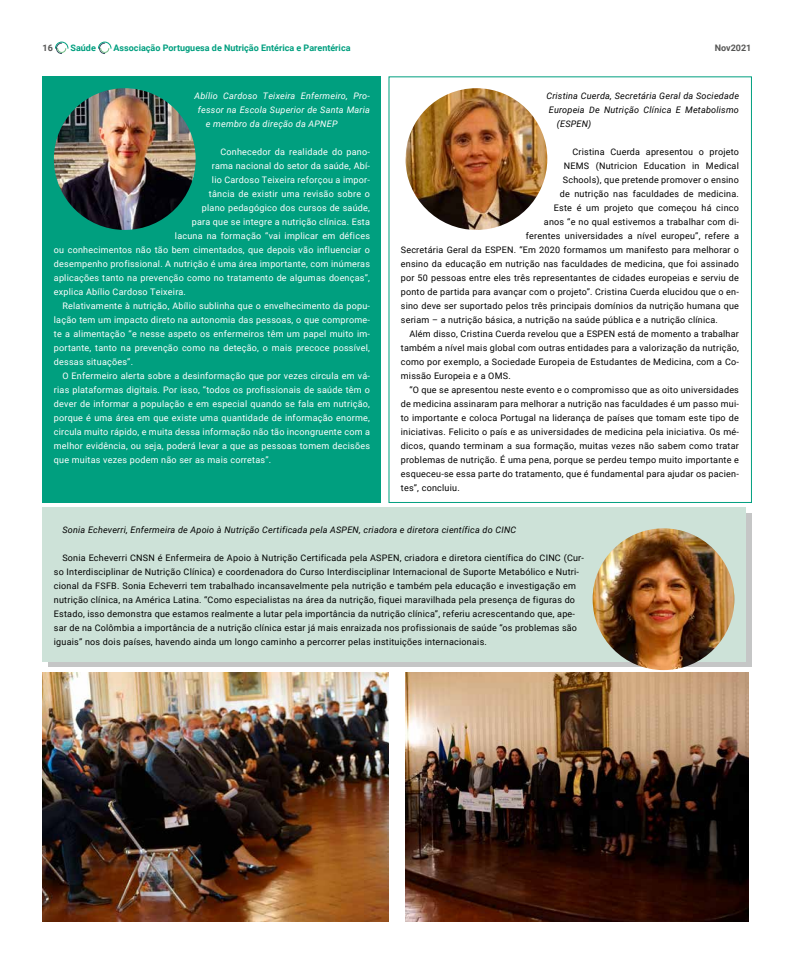
<style>
.page{position:relative;width:794px;height:964px;background:#fff}
.page>*{position:absolute;margin:0;border:0;box-sizing:border-box;transform-origin:0 0}
.t1{font:9px/14px "Roboto";letter-spacing:.025em;color:#000}
.t2{font:9px "Roboto";letter-spacing:.025em;color:#fff}
.t3{font:italic 9px "Roboto";letter-spacing:.025em;color:#000}
.t4{font:italic 9px "Roboto";letter-spacing:.025em;color:#fff}
.t5{font:700 9px "Roboto";color:#009f7f}
.t6{font:700 9px "Roboto";color:#565655}
</style>
<div class="page">
<svg style="left:55px;top:41px;width:14px;height:13px"></svg>
<svg style="left:98px;top:41px;width:14px;height:13px"></svg>
<svg style="left:48px;top:513px;width:703px;height:153px;background:#c6cbc9"></svg>
<div style="left:43px;top:507px;width:702px;height:154px;background:#cde2d8"></div>
<img style="left:592px;top:528px;width:142px;height:142px;border-radius:71px">
<div style="left:388px;top:76px;width:364px;height:427px;border:1px solid #009f7f"></div>
<div style="left:43px;top:76px;width:338px;height:427px;background:#009f7f"></div>
<img style="left:54px;top:88px;width:142px;height:142px;border-radius:71px">
<img style="left:405px;top:88px;width:142px;height:142px;border-radius:71px">
<img style="left:43px;top:673px;width:345px;height:248px">
<img style="left:405px;top:673px;width:343px;height:248px">
<p class="t6" style="left:43px;top:42px;width:12px">16</p>
<p class="t5" style="left:71px;top:42px;width:27px">Saúde</p>
<p class="t5" style="left:114px;top:42px;width:238px">Associação Portuguesa de Nutrição Entérica e Parentérica</p>
<p class="t6" style="left:715px;top:42px;width:38px">Nov2021</p>
<p class="t4" style="left:194px;top:89px;width:177px">Abílio Cardoso Teixeira Enfermeiro, Pro-</p>
<p class="t4" style="left:198px;top:103px;width:174px">fessor na Escola Superior de Santa Maria</p>
<p class="t4" style="left:206px;top:117px;width:133px">e membro da direção da APNEP</p>
<p class="t2" style="left:220px;top:145px;width:151px">Conhecedor da realidade do pano-</p>
<p class="t2" style="left:212px;top:159px;width:159px">rama nacional do setor da saúde, Abí-</p>
<p class="t2" style="left:212px;top:173px;width:159px">lio Cardoso Teixeira reforçou a impor-</p>
<p class="t2" style="left:209px;top:187px;width:163px">tância de existir uma revisão sobre o</p>
<p class="t2" style="left:202px;top:201px;width:169px">plano pedagógico dos cursos de saúde,</p>
<p class="t2" style="left:192px;top:215px;width:180px">para que se integre a nutrição clínica. Esta</p>
<p class="t2" style="left:175px;top:229px;width:196px">lacuna na formação “vai implicar em défices</p>
<p class="t2" style="left:54px;top:243px;width:317px">ou conhecimentos não tão bem cimentados, que depois vão influenciar o</p>
<p class="t2" style="left:54px;top:257px;width:318px">desempenho profissional. A nutrição é uma área importante, com inúmeras</p>
<p class="t2" style="left:54px;top:271px;width:317px">aplicações tanto na prevenção como no tratamento de algumas doenças”,</p>
<p class="t2" style="left:54px;top:285px;width:134px">explica Abílio Cardoso Teixeira.</p>
<p class="t2" style="left:62px;top:299px;width:309px">Relativamente à nutrição, Abílio sublinha que o envelhecimento da popu-</p>
<p class="t2" style="left:54px;top:313px;width:317px">lação tem um impacto direto na autonomia das pessoas, o que comprome-</p>
<p class="t2" style="left:54px;top:327px;width:318px">te a alimentação “e nesse aspeto os enfermeiros têm um papel muito im-</p>
<p class="t2" style="left:54px;top:341px;width:317px">portante, tanto na prevenção como na deteção, o mais precoce possível,</p>
<p class="t2" style="left:54px;top:355px;width:81px">dessas situações”.</p>
<p class="t2" style="left:62px;top:369px;width:309px">O Enfermeiro alerta sobre a desinformação que por vezes circula em vá-</p>
<p class="t2" style="left:54px;top:383px;width:318px">rias plataformas digitais. Por isso, “todos os profissionais de saúde têm o</p>
<p class="t2" style="left:54px;top:397px;width:317px">dever de informar a população e em especial quando se fala em nutrição,</p>
<p class="t2" style="left:54px;top:411px;width:317px">porque é uma área em que existe uma quantidade de informação enorme,</p>
<p class="t2" style="left:54px;top:425px;width:317px">circula muito rápido, e muita dessa informação não tão incongruente com a</p>
<p class="t2" style="left:54px;top:439px;width:318px">melhor evidência, ou seja, poderá levar a que as pessoas tomem decisões</p>
<p class="t2" style="left:54px;top:453px;width:219px">que muitas vezes podem não ser as mais corretas”.</p>
<p class="t3" style="left:546px;top:89px;width:194px">Cristina Cuerda, Secretária Geral da Sociedade</p>
<p class="t3" style="left:549px;top:103px;width:192px">Europeia De Nutrição Clínica E Metabolismo</p>
<p class="t3" style="left:557px;top:117px;width:36px">(ESPEN)</p>
<p class="t1" style="left:572px;top:144px;width:168px">Cristina Cuerda apresentou o projeto</p>
<p class="t1" style="left:564px;top:158px;width:177px">NEMS (Nutricion Education in Medical</p>
<p class="t1" style="left:563px;top:172px;width:177px">Schools), que pretende promover o ensino</p>
<p class="t1" style="left:560px;top:186px;width:181px">de nutrição nas faculdades de medicina.</p>
<p class="t1" style="left:554px;top:200px;width:186px">Este é um projeto que começou há cinco</p>
<p class="t1" style="left:544px;top:214px;width:197px">anos “e no qual estivemos a trabalhar com di-</p>
<p class="t1" style="left:526px;top:228px;width:215px">ferentes universidades a nível europeu”, refere a</p>
<p class="t1" style="left:401px;top:242px;width:339px">Secretária Geral da ESPEN. “Em 2020 formamos um manifesto para melhorar o</p>
<p class="t1" style="left:401px;top:256px;width:340px">ensino da educação em nutrição nas faculdades de medicina, que foi assinado</p>
<p class="t1" style="left:401px;top:270px;width:340px">por 50 pessoas entre eles três representantes de cidades europeias e serviu de</p>
<p class="t1" style="left:401px;top:284px;width:339px">ponto de partida para avançar com o projeto”. Cristina Cuerda elucidou que o en-</p>
<p class="t1" style="left:401px;top:298px;width:340px">sino deve ser suportado pelos três principais domínios da nutrição humana que</p>
<p class="t1" style="left:401px;top:312px;width:319px">seriam – a nutrição básica, a nutrição na saúde pública e a nutrição clínica.</p>
<p class="t1" style="left:409px;top:326px;width:331px">Além disso, Cristina Cuerda revelou que a ESPEN está de momento a trabalhar</p>
<p class="t1" style="left:401px;top:340px;width:340px">também a nível mais global com outras entidades para a valorização da nutrição,</p>
<p class="t1" style="left:401px;top:354px;width:339px">como por exemplo, a Sociedade Europeia de Estudantes de Medicina, com a Co-</p>
<p class="t1" style="left:401px;top:368px;width:111px">missão Europeia e a OMS.</p>
<p class="t1" style="left:409px;top:382px;width:331px">“O que se apresentou neste evento e o compromisso que as oito universidades</p>
<p class="t1" style="left:401px;top:396px;width:340px">de medicina assinaram para melhorar a nutrição nas faculdades é um passo mui-</p>
<p class="t1" style="left:401px;top:410px;width:340px">to importante e coloca Portugal na liderança de países que tomam este tipo de</p>
<p class="t1" style="left:401px;top:424px;width:340px">iniciativas. Felicito o país e as universidades de medicina pela iniciativa. Os mé-</p>
<p class="t1" style="left:401px;top:438px;width:339px">dicos, quando terminam a sua formação, muitas vezes não sabem como tratar</p>
<p class="t1" style="left:401px;top:452px;width:339px">problemas de nutrição. É uma pena, porque se perdeu tempo muito importante e</p>
<p class="t1" style="left:401px;top:466px;width:340px">esqueceu-se essa parte do tratamento, que é fundamental para ajudar os pacien-</p>
<p class="t1" style="left:401px;top:480px;width:60px">tes”, concluiu.</p>
<p class="t3" style="left:62px;top:523px;width:455px">Sonia Echeverri, Enfermeira de Apoio à Nutrição Certificada pela ASPEN, criadora e diretora científica do CINC</p>
<p class="t1" style="left:54px;top:550px;width:531px;text-indent:9px">Sonia Echeverri CNSN é Enfermeira de Apoio à Nutrição Certificada pela ASPEN, criadora e diretora científica do CINC (Cur&shy;so Interdisciplinar de Nutrição Clínica) e coordenadora do Curso Interdisciplinar Internacional de Suporte Metabólico e Nutri&shy;cional da FSFB. Sonia Echeverri tem trabalhado incansavelmente pela nutrição e também pela educação e investigação em nutrição clínica, na América Latina. “Como especialistas na área da nutrição, fiquei maravilhada pela presença de figuras do Estado, isso demonstra que estamos realmente a lutar pela importância da nutrição clínica”, referiu acrescentando que, ape&shy;sar de na Colômbia a importância de a nutrição clínica estar já mais enraizada nos profissionais de saúde “os problemas são iguais” nos dois países, havendo ainda um longo caminho a percorrer pelas instituições internacionais.</p>
</div>
